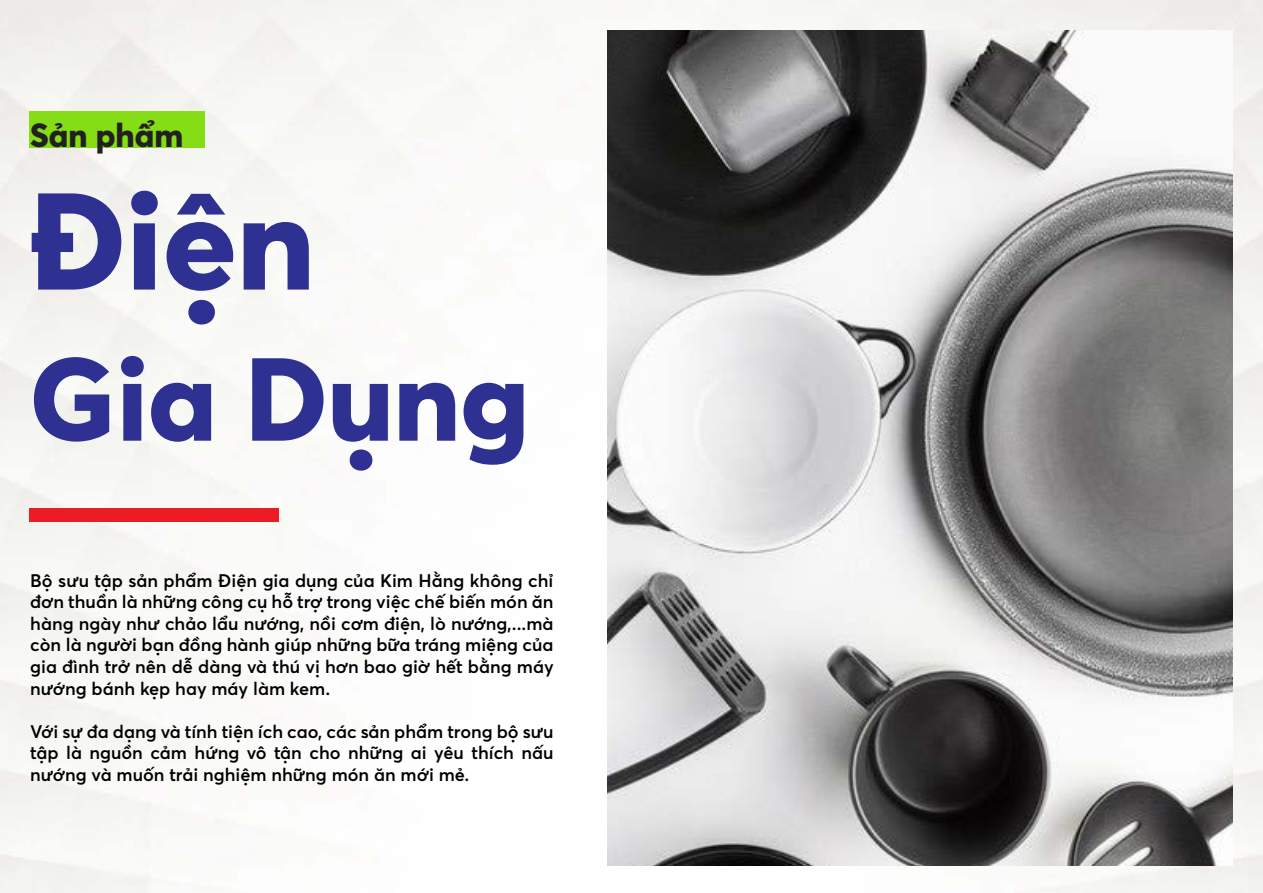
<style>
.page{position:relative;width:1263px;height:893px;background:#fff}
.page>*{position:absolute;margin:0;border:0;box-sizing:border-box;transform-origin:0 0}
.t1{font:800 135.45px "Averta";color:#2e3191}
.t2{font:800 116.1px "Averta";color:#2e3191}
.t3{font:800 33px "Averta";color:#231f20}
.t4{font:600 18px/21.6px "Averta";color:#000;text-align:justify}
</style>
<div class="page">
<img style="left:0;top:0;width:1263px;height:893px">
<img style="left:608px;top:31px;width:625px;height:834px">
<div style="left:30px;top:509px;width:249px;height:13px;background:#ec1c24"></div>
<div style="left:29px;top:111px;width:176px;height:36px;background:#84dd15"></div>
<h3 class="t3" style="left:30px;top:115px;width:154px">Sản phẩm</h3>
<h1 class="t1" style="left:30px;top:155px;width:287px">Điện</h1>
<h2 class="t2" style="left:30px;top:325px;width:501px">Gia Dụng</h2>
<p class="t4" style="left:30px;top:569px;width:525px">Bộ sưu tập sản phẩm Điện gia dụng của Kim Hằng không chỉ đơn thuần là những công cụ hỗ trợ trong việc chế biến món ăn hàng ngày như chảo lẩu nướng, nồi cơm điện, lò nướng,...mà còn là người bạn đồng hành giúp những bữa tráng miệng của gia đình trở nên dễ dàng và thú vị hơn bao giờ hết bằng máy nướng bánh kẹp hay máy làm kem.</p>
<p class="t4" style="left:30px;top:720px;width:525px">Với sự đa dạng và tính tiện ích cao, các sản phẩm trong bộ sưu tập là nguồn cảm hứng vô tận cho những ai yêu thích nấu nướng và muốn trải nghiệm những món ăn mới mẻ.</p>
</div>
